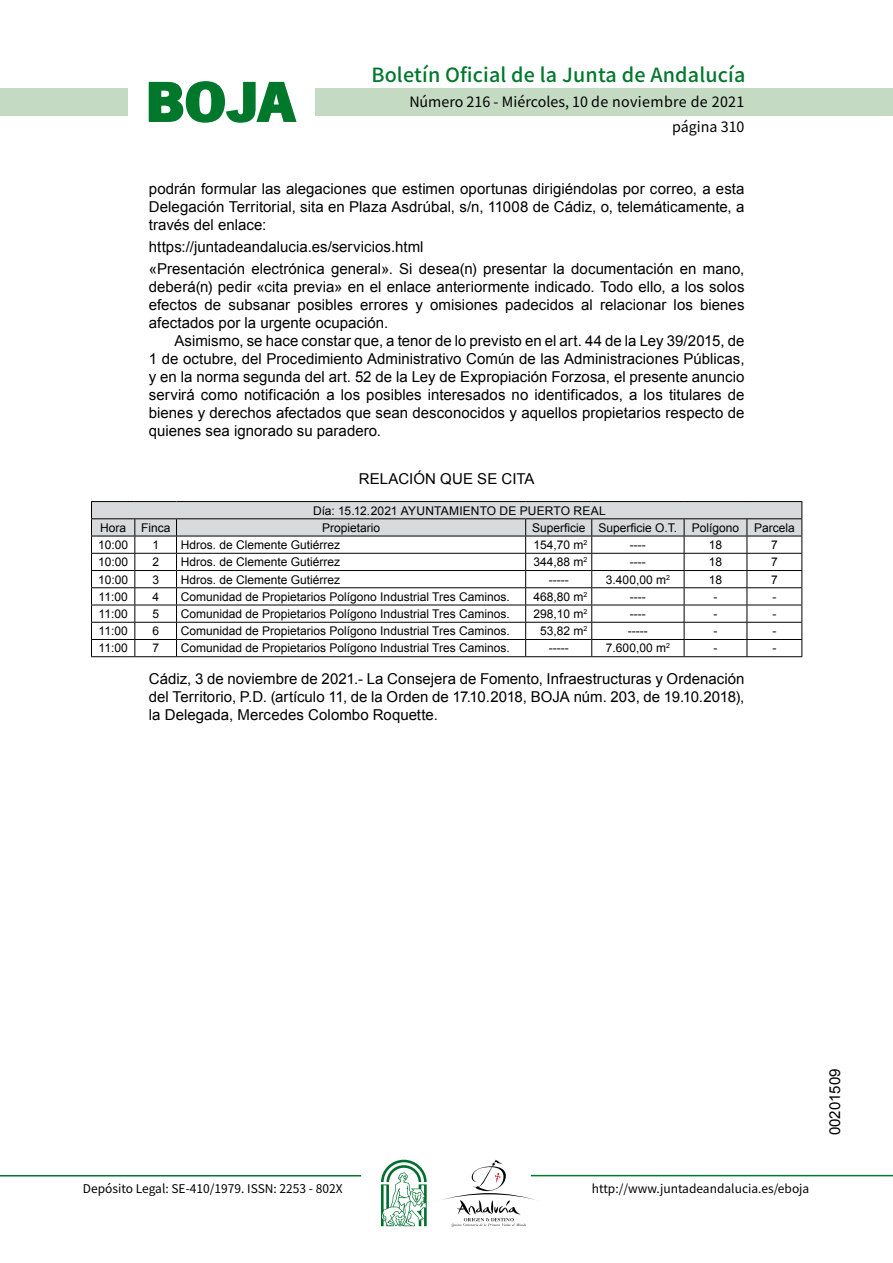
<style>
.page{position:relative;width:893px;height:1263px;background:#fff}
.page>*{position:absolute;margin:0;border:0;box-sizing:border-box;transform-origin:0 0}
.t1{font:700 57.75px "News Got T";color:#00782c;scale:1.14 1}
.t2{font:500 19.5px "Noto Sans HK";letter-spacing:.01em;color:#00782c}
.t3{font:15px/18px "Arial";color:#000;text-align:justify}
.t4{font:14.25px/24.5px "Noto Sans HK";color:#000;text-align:right}
.t5{font:12px "Arial";color:#000}
.t6{font:12px "Noto Sans HK";color:#000}
</style>
<div class="page">
<div style="left:315px;top:88px;width:577px;height:28px;background:#c5dac3"></div>
<div style="left:0;top:88px;width:128px;height:28px;background:#c5dac3"></div>
<hr style="left:0;top:1175px;width:361px;height:2px;background:#00782c">
<hr style="left:531px;top:1175px;width:361px;height:1px;background:#00782c">
<svg style="left:148px;top:81px;width:149px;height:42px"></svg>
<svg style="left:442px;top:1160px;width:100px;height:67px"></svg>
<svg style="left:381px;top:1160px;width:45px;height:66px"></svg>
<hr style="left:91px;top:501px;width:44px;height:1px;background:#000">
<hr style="left:135px;top:501px;width:41px;height:1px;background:#000">
<hr style="left:176px;top:501px;width:349px;height:1px;background:#000">
<hr style="left:525px;top:501px;width:66px;height:1px;background:#000">
<hr style="left:591px;top:501px;width:93px;height:1px;background:#000">
<hr style="left:684px;top:501px;width:63px;height:1px;background:#000">
<hr style="left:747px;top:501px;width:55px;height:1px;background:#000">
<svg style="left:91px;top:502px;width:711px;height:154px"></svg>
<hr style="left:91px;top:656px;width:44px;height:1px;background:#000">
<hr style="left:135px;top:656px;width:41px;height:1px;background:#000">
<hr style="left:176px;top:656px;width:349px;height:1px;background:#000">
<hr style="left:525px;top:656px;width:66px;height:1px;background:#000">
<hr style="left:591px;top:656px;width:93px;height:1px;background:#000">
<hr style="left:684px;top:656px;width:63px;height:1px;background:#000">
<hr style="left:747px;top:656px;width:55px;height:1px;background:#000">
<h1 class="t1" style="left:145px;top:68px;width:133px">BOJA</h1>
<h2 class="t2" style="left:371px;top:64px;width:375px">Boletín Oficial de la Junta de Andalucía</h2>
<p class="t4" style="left:409px;top:90px;width:336px">Número 216 - Miércoles, 10 de noviembre de 2021 página 310</p>
<p class="t3" style="left:149px;top:180px;width:597px">podrán formular las alegaciones que estimen oportunas dirigiéndolas por correo, a esta Delegación Territorial, sita en Plaza Asdrúbal, s/n, 11008 de Cádiz, o, telemáticamente, a través del enlace:</p>
<p class="t3" style="left:149px;top:236px;width:597px;line-height:22.2px">https://juntadeandalucia.es/servicios.html<br>«Presentación electrónica general». Si desea(n) presentar la documentación en mano,</p>
<p class="t3" style="left:149px;top:278px;width:597px">deberá(n) pedir «cita previa» en el enlace anteriormente indicado. Todo ello, a los solos efectos de subsanar posibles errores y omisiones padecidos al relacionar los bienes afectados por la urgente ocupación.</p>
<p class="t3" style="left:149px;top:332px;width:597px;text-indent:26px">Asimismo, se hace constar que, a tenor de lo previsto en el art. 44 de la Ley 39/2015, de 1 de octubre, del Procedimiento Administrativo Común de las Administraciones Públicas, y en la norma segunda del art. 52 de la Ley de Expropiación Forzosa, el presente anuncio servirá como notificación a los posibles interesados no identificados, a los titulares de bienes y derechos afectados que sean desconocidos y aquellos propietarios respecto de quienes sea ignorado su paradero.</p>
<p class="t3" style="left:359px;top:470px;width:177px">RELACIÓN QUE SE CITA</p>
<p class="t5" style="left:313px;top:502px;width:294px">Día: 15.12.2021 AYUNTAMIENTO DE PUERTO REAL</p>
<p class="t5" style="left:100px;top:520px;width:72px">Hora Finca</p>
<p class="t5" style="left:322px;top:520px;width:60px">Propietario</p>
<p class="t5" style="left:532px;top:520px;width:264px">Superficie Superficie O.T. Polígono Parcela</p>
<p class="t5" style="left:98px;top:537px;width:32px">10:00</p>
<p class="t5" style="left:152px;top:537px;width:8px">1</p>
<p class="t5" style="left:181px;top:537px;width:161px">Hdros. de Clemente Gutiérrez</p>
<p class="t5" style="left:533px;top:537px;width:55px">154,70 m<sup>2</sup></p>
<p class="t5" style="left:630px;top:537px;width:17px">----</p>
<p class="t5" style="left:708px;top:537px;width:15px">18</p>
<p class="t5" style="left:771px;top:537px;width:8px">7</p>
<p class="t5" style="left:98px;top:554px;width:32px">10:00</p>
<p class="t5" style="left:152px;top:554px;width:8px">2</p>
<p class="t5" style="left:181px;top:554px;width:161px">Hdros. de Clemente Gutiérrez</p>
<p class="t5" style="left:533px;top:554px;width:55px">344,88 m<sup>2</sup></p>
<p class="t5" style="left:630px;top:554px;width:17px">----</p>
<p class="t5" style="left:708px;top:554px;width:15px">18</p>
<p class="t5" style="left:771px;top:554px;width:8px">7</p>
<p class="t5" style="left:98px;top:571px;width:32px">10:00</p>
<p class="t5" style="left:152px;top:571px;width:8px">3</p>
<p class="t5" style="left:181px;top:571px;width:161px">Hdros. de Clemente Gutiérrez</p>
<p class="t5" style="left:548px;top:571px;width:21px">-----</p>
<p class="t5" style="left:606px;top:571px;width:65px">3.400,00 m<sup>2</sup></p>
<p class="t5" style="left:708px;top:571px;width:15px">18</p>
<p class="t5" style="left:771px;top:571px;width:8px">7</p>
<p class="t5" style="left:99px;top:589px;width:31px">11:00</p>
<p class="t5" style="left:152px;top:589px;width:8px">4</p>
<p class="t5" style="left:181px;top:589px;width:330px">Comunidad de Propietarios Polígono Industrial Tres Caminos.</p>
<p class="t5" style="left:533px;top:589px;width:55px">468,80 m<sup>2</sup></p>
<p class="t5" style="left:630px;top:589px;width:17px">----</p>
<p class="t5" style="left:713px;top:589px;width:5px">-</p>
<p class="t5" style="left:772px;top:589px;width:5px">-</p>
<p class="t5" style="left:99px;top:606px;width:31px">11:00</p>
<p class="t5" style="left:152px;top:606px;width:8px">5</p>
<p class="t5" style="left:181px;top:606px;width:330px">Comunidad de Propietarios Polígono Industrial Tres Caminos.</p>
<p class="t5" style="left:533px;top:606px;width:55px">298,10 m<sup>2</sup></p>
<p class="t5" style="left:630px;top:606px;width:17px">----</p>
<p class="t5" style="left:713px;top:606px;width:5px">-</p>
<p class="t5" style="left:772px;top:606px;width:5px">-</p>
<p class="t5" style="left:99px;top:623px;width:31px">11:00</p>
<p class="t5" style="left:152px;top:623px;width:8px">6</p>
<p class="t5" style="left:181px;top:623px;width:330px">Comunidad de Propietarios Polígono Industrial Tres Caminos.</p>
<p class="t5" style="left:540px;top:623px;width:49px">53,82 m<sup>2</sup></p>
<p class="t5" style="left:628px;top:623px;width:21px">-----</p>
<p class="t5" style="left:713px;top:623px;width:5px">-</p>
<p class="t5" style="left:772px;top:623px;width:5px">-</p>
<p class="t5" style="left:99px;top:640px;width:31px">11:00</p>
<p class="t5" style="left:152px;top:640px;width:8px">7</p>
<p class="t5" style="left:181px;top:640px;width:330px">Comunidad de Propietarios Polígono Industrial Tres Caminos.</p>
<p class="t5" style="left:548px;top:640px;width:21px">-----</p>
<p class="t5" style="left:606px;top:640px;width:65px">7.600,00 m<sup>2</sup></p>
<p class="t5" style="left:713px;top:640px;width:5px">-</p>
<p class="t5" style="left:772px;top:640px;width:5px">-</p>
<p class="t3" style="left:149px;top:669px;width:597px">Cádiz, 3 de noviembre de 2021.- La Consejera de Fomento, Infraestructuras y Ordenación del Territorio, P.D. (artículo 11, de la Orden de 17.10.2018, BOJA núm. 203, de 19.10.2018), la Delegada, Mercedes Colombo Roquette.</p>
<p class="t6" style="left:83px;top:1181px;width:261px">Depósito Legal: SE-410/1979. ISSN: 2253 - 802X</p>
<p class="t6" style="left:592px;top:1181px;width:219px">http://www.juntadeandalucia.es/eboja</p>
<p class="t3" style="left:826px;top:1135px;width:68px;rotate:-90deg">00201509</p>
</div>
